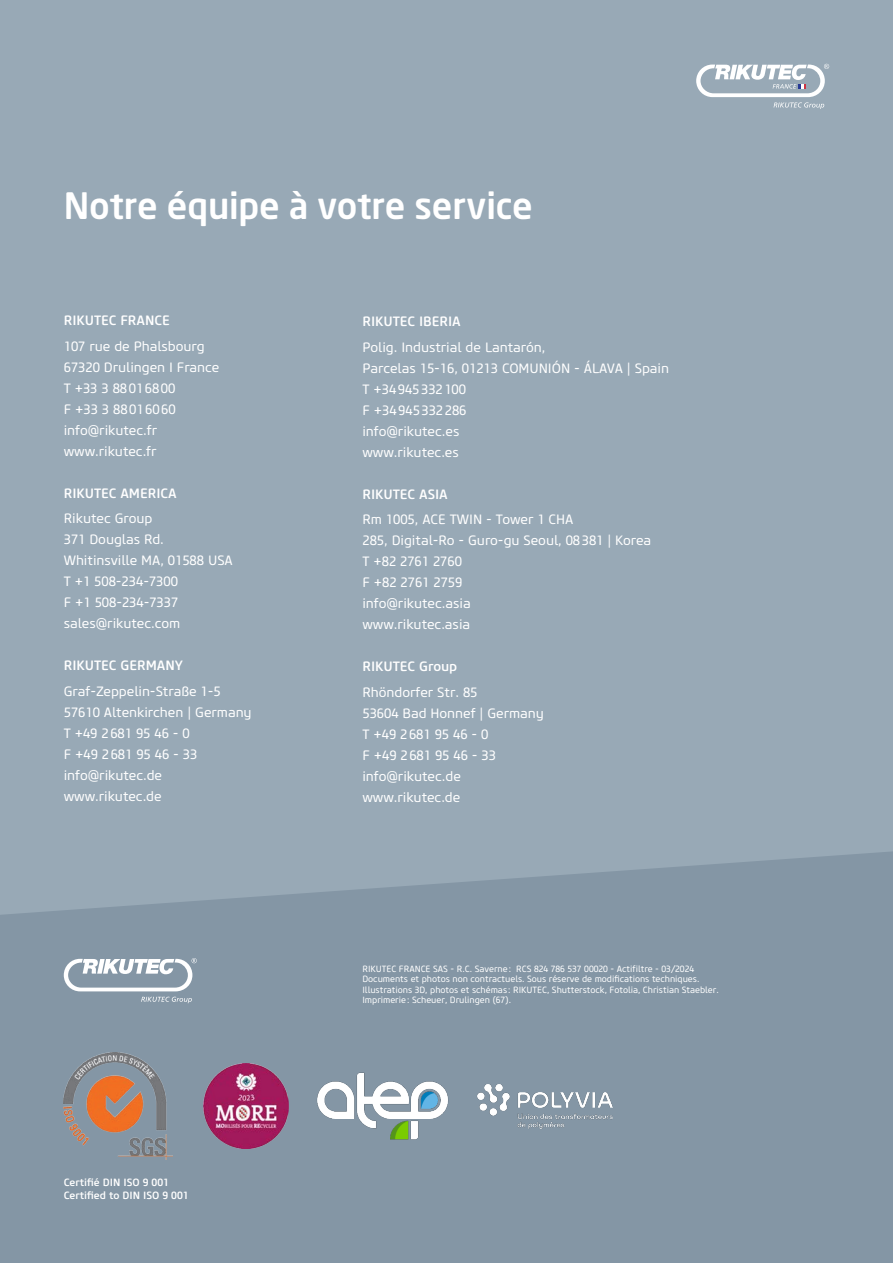
<style>
.page{position:relative;width:893px;height:1263px;background:#98a9b6}
.page>*{position:absolute;margin:0;border:0;box-sizing:border-box;transform-origin:0 0}
.t1{font:500 36px "Neo Sans Std";letter-spacing:-.005em;color:#fff}
.t2{font:13.5px/21px "Core Sans M45";letter-spacing:-.005em;color:#fff}
.t3{font:500 13.5px "Core Sans M55";letter-spacing:-.005em;color:#fff}
.t4{font:500 10.5px/13.5px "Core Sans M55";letter-spacing:-.005em;color:#fff}
.t5{font:9px/10.5px "Core Sans M45";letter-spacing:-.005em;color:#fff}
</style>
<div class="page">
<svg style="left:0;top:851px;width:893px;height:412px;background:#8597a6"></svg>
<svg style="left:141px;top:997px;width:51px;height:6px"></svg>
<svg style="left:64px;top:958px;width:133px;height:33px;background:#b0bcc5"></svg>
<img style="left:64px;top:1053px;width:109px;height:106px">
<img style="left:203px;top:1063px;width:86px;height:86px">
<img style="left:316px;top:1069px;width:132px;height:73px">
<img style="left:476px;top:1068px;width:138px;height:75px">
<svg style="left:696px;top:64px;width:133px;height:45px"></svg>
<h1 class="t1" style="left:64px;top:183px;width:471px">Notre équipe à votre service</h1>
<p class="t3" style="left:64px;top:312px;width:108px">RIKUTEC FRANCE</p>
<p class="t2" style="left:64px;top:336px;width:157px">107 rue de Phalsbourg<br>67320 Drulingen I France<br>T +33 3 88016800<br>F +33 3 88016060 info@rikutec.fr www.rikutec.fr</p>
<p class="t3" style="left:64px;top:485px;width:114px">RIKUTEC AMERICA</p>
<p class="t2" style="left:64px;top:508px;width:171px">Rikutec Group<br>371 Douglas Rd.<br>Whitinsville MA, 01588 USA<br>T +1 508-234-7300<br>F +1 508-234-7337 sales@rikutec.com</p>
<p class="t3" style="left:64px;top:657px;width:121px">RIKUTEC GERMANY</p>
<p class="t2" style="left:64px;top:681px;width:189px">Graf-Zeppelin-Straße 1-5<br>57610 Altenkirchen | Germany<br>T +49 2681 95 46 - 0<br>F +49 2681 95 46 - 33 info@rikutec.de www.rikutec.de</p>
<p class="t4" style="left:64px;top:1175px;width:126px">Certifié DIN ISO 9 001<br>Certified to DIN ISO 9 001</p>
<p class="t3" style="left:362px;top:313px;width:100px">RIKUTEC IBERIA</p>
<p class="t2" style="left:362px;top:337px;width:308px">Polig. Industrial de Lantarón,<br>Parcelas 15-16, 01213 COMUNIÓN - ÁLAVA | Spain<br>T +34945332100<br>F +34945332286<br>info@rikutec.es<br>www.rikutec.es</p>
<p class="t3" style="left:362px;top:486px;width:87px">RIKUTEC ASIA</p>
<p class="t2" style="left:362px;top:509px;width:290px">Rm 1005, ACE TWIN - Tower 1 CHA<br>285, Digital-Ro - Guro-gu Seoul, 08381 | Korea<br>T +82 2761 2760<br>F +82 2761 2759<br>info@rikutec.asia<br>www.rikutec.asia</p>
<p class="t3" style="left:362px;top:658px;width:96px">RIKUTEC Group</p>
<p class="t2" style="left:362px;top:682px;width:183px">Rhöndorfer Str. 85<br>53604 Bad Honnef | Germany<br>T +49 2681 95 46 - 0<br>F +49 2681 95 46 - 33 info@rikutec.de www.rikutec.de</p>
<p class="t5" style="left:362px;top:963px;width:358px">RIKUTEC FRANCE SAS - R.C. Saverne: RCS 824 786 537 00020 - Actifiltre - 03/2024<br>Documents et photos non contractuels. Sous réserve de modifications techniques.<br>Illustrations 3D, photos et schémas: RIKUTEC, Shutterstock, Fotolia, Christian Staebler.<br>Imprimerie: Scheuer, Drulingen (67).</p>
</div>
